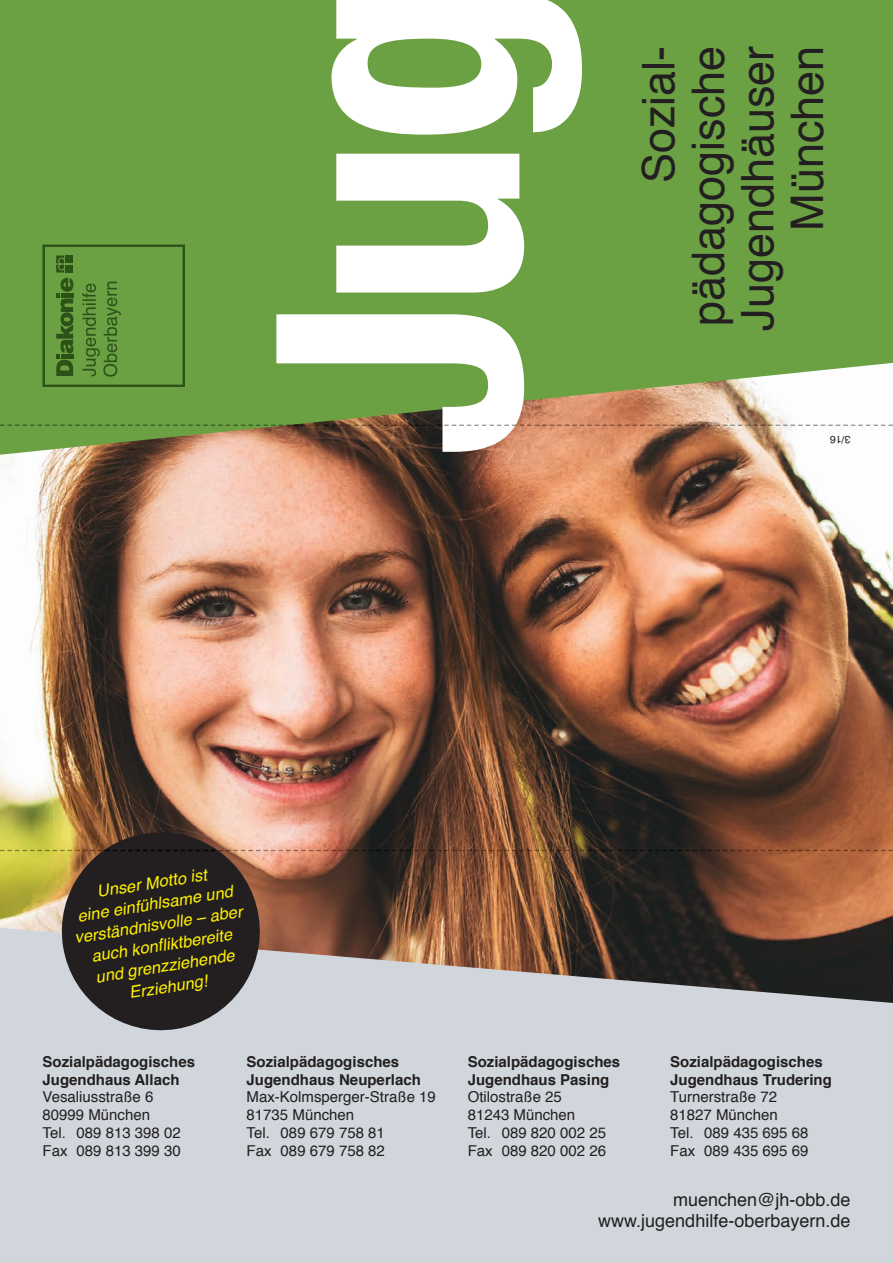
<style>
.page{position:relative;width:893px;height:1263px;background:#6ba043}
.page>*{position:absolute;margin:0;border:0;box-sizing:border-box;transform-origin:0 0}
.t1{font:45px/49.5px "Helvetica";color:#231f20;text-align:right}
.t2{font:18px/21px "Helvetica";color:#231f20;text-align:right}
.t3{font:italic 16.5px/21px "Helvetica";color:#fff101;text-align:center}
.t4{font:15px/18px "Helvetica";color:#231f20}
.t5{font:700 15px/18px "Helvetica";color:#231f20}
.t6{font:10.5px "Helvetica";color:#231f20}
</style>
<div class="page">
<img style="left:0;top:362px;width:893px;height:565px">
<svg style="left:0;top:927px;width:893px;height:336px;background:#c1c4c7"></svg>
<svg style="left:332px;top:0;width:250px;height:135px"></svg>
<svg style="left:55px;top:825px;width:212px;height:212px;background:#554c47"></svg>
<img style="left:60px;top:850px;width:825px;height:1px">
<img style="left:105px;top:850px;width:114px;height:1px">
<img style="left:524px;top:425px;width:369px;height:1px">
<svg style="left:0;top:154px;width:524px;height:298px"></svg>
<h1 class="t1" style="left:638px;top:331px;width:287px;rotate:-90deg">Sozial&shy;pädagogische<br>Jugendhäuser<br>München</h1>
<p class="t6" style="left:850px;top:444px;width:22px;rotate:-180deg">3/16</p>
<p class="t3" style="left:67px;top:887px;width:171px;rotate:-9deg">Unser Motto ist<br>eine einfühlsame und verständnisvolle – aber auch konfliktbereite und grenzziehende<br>Erziehung!</p>
<p class="t5" style="left:43px;top:1054px;width:154px">Sozialpädagogisches<br>Jugendhaus Allach</p>
<p class="t4" style="left:43px;top:1089px;width:140px">Vesaliusstraße 6<br>80999 München<br>Tel. 089 813 398 02<br>Fax 089 813 399 30</p>
<p class="t5" style="left:247px;top:1054px;width:176px">Sozialpädagogisches<br>Jugendhaus Neuperlach</p>
<p class="t4" style="left:247px;top:1089px;width:191px">Max-Kolmsperger-Straße 19<br>81735 München<br>Tel. 089 679 758 81<br>Fax 089 679 758 82</p>
<p class="t5" style="left:468px;top:1054px;width:154px">Sozialpädagogisches<br>Jugendhaus Pasing</p>
<p class="t4" style="left:468px;top:1089px;width:140px">Otilostraße 25<br>81243 München<br>Tel. 089 820 002 25<br>Fax 089 820 002 26</p>
<p class="t5" style="left:670px;top:1054px;width:163px">Sozialpädagogisches<br>Jugendhaus Trudering</p>
<p class="t4" style="left:670px;top:1089px;width:140px">Turnerstraße 72<br>81827 München<br>Tel. 089 435 695 68<br>Fax 089 435 695 69</p>
<p class="t2" style="left:598px;top:1190px;width:254px">muenchen@jh-obb.de www.jugendhilfe-oberbayern.de</p>
</div>
